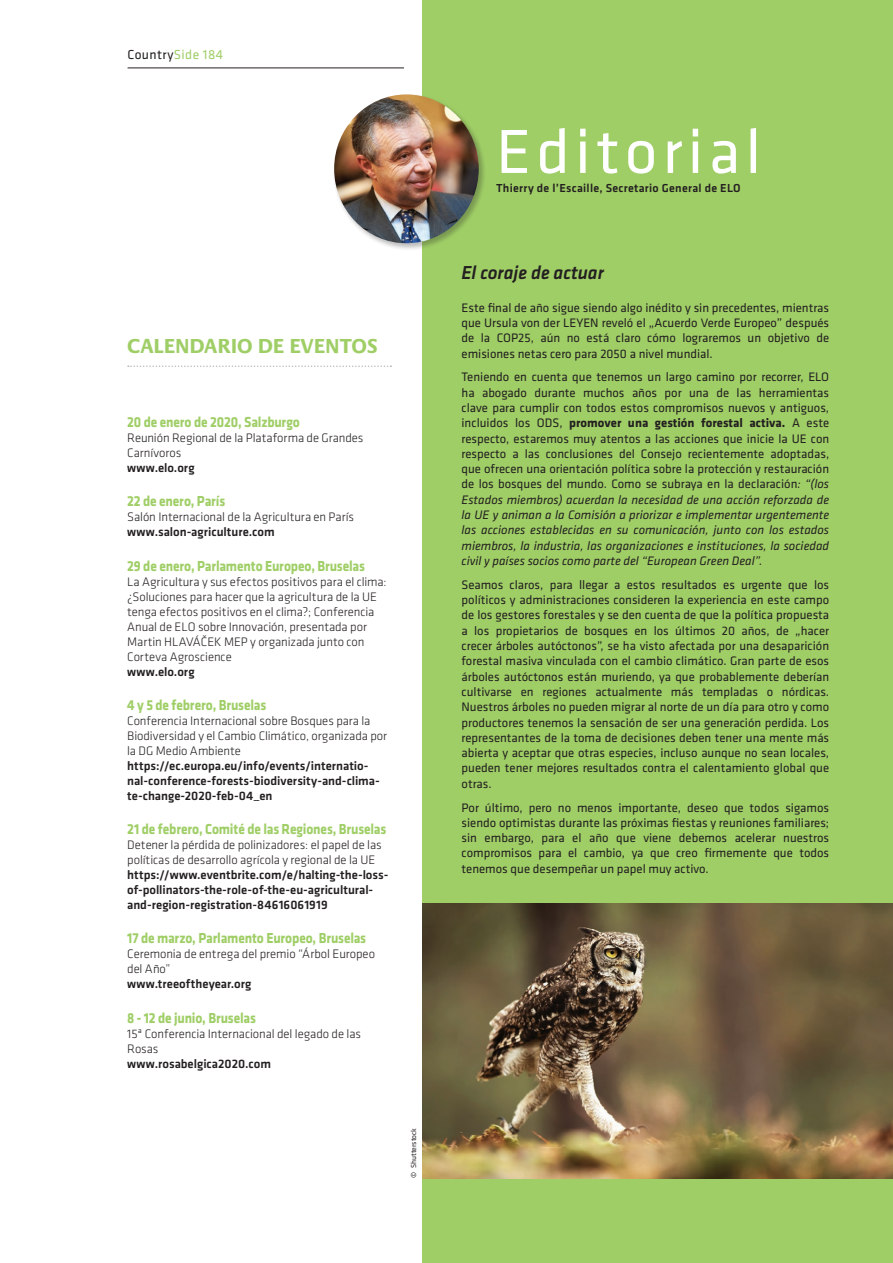
<style>
.page{position:relative;width:893px;height:1263px;background:#fff}
.page>*{position:absolute;margin:0;border:0;box-sizing:border-box;transform-origin:0 0}
.t1{font:64.5px "Klavika";letter-spacing:.08em;color:#fff}
.t2{font:700 21px "Praxis";letter-spacing:-.005em;color:#9fce66}
.t3{font:italic 500 19.5px "Klavika";color:#231f20}
.body{font:700 15px "Klavika";letter-spacing:-.015em;color:#9fce66;scale:.9 1}
.t4{font:13.5px "Klavika";letter-spacing:.03em;color:#231f20}
.t5{font:12.75px/15.3px "Klavika";color:#231f20;text-align:justify}
.body-2{font:300 12.75px/15px "Klavika";letter-spacing:-.005em;color:#231f20}
.body-3{font:500 12.75px/15px "Klavika";color:#231f20}
.t6{font:500 12px "Klavika";letter-spacing:.025em;color:#231f20}
.GR_TITEL{font:7.5px "Klavika";color:#231f20}
.s1{color:#9fce66}
.s2{font-weight:700}
.s3{font-style:italic}
</style>
<div class="page">
<hr style="left:128px;top:68px;width:276px;height:1px;background:#231f20">
<div style="left:422px;top:0;width:471px;height:1263px;background:#9fce66"></div>
<div style="left:332px;top:93px;width:154px;height:158px;background:#231f20;opacity:.3"></div>
<img style="left:334px;top:94px;width:145px;height:149px">
<img style="left:422px;top:904px;width:471px;height:274px">
<svg style="left:128px;top:365px;width:263px;height:2px"></svg>
<p class="t4" style="left:128px;top:47px;width:97px">Country<span class="s1">Side 184</span></p>
<p class="t2" style="left:127px;top:334px;width:252px">CALENDARIO DE EVENTOS</p>
<p class="body" style="left:127px;top:414px;width:193px">20 de enero de 2020, Salzburgo</p>
<p class="body-2" style="left:127px;top:431px;width:238px">Reunión Regional de la Plataforma de Grandes<br>Carnívoros</p>
<p class="body-3" style="left:127px;top:461px;width:69px">www.elo.org</p>
<p class="body" style="left:127px;top:493px;width:110px">22 de enero, París</p>
<p class="body-2" style="left:127px;top:510px;width:228px">Salón Internacional de la Agricultura en París</p>
<p class="body-3" style="left:127px;top:525px;width:149px">www.salon-agriculture.com</p>
<p class="body" style="left:127px;top:557px;width:266px">29 de enero, Parlamento Europeo, Bruselas</p>
<p class="body-2" style="left:127px;top:574px;width:261px">La Agricultura y sus efectos positivos para el clima: ¿Soluciones para hacer que la agricultura de la UE tenga efectos positivos en el clima?; Conferencia Anual de ELO sobre Innovación, presentada por Martin HLAVÁČEK MEP y organizada junto con Corteva Agroscience</p>
<p class="body-3" style="left:127px;top:664px;width:69px">www.elo.org</p>
<p class="body" style="left:127px;top:697px;width:156px">4 y 5 de febrero, Bruselas</p>
<p class="body-2" style="left:127px;top:713px;width:261px">Conferencia Internacional sobre Bosques para la<br>Biodiversidad y el Cambio Climático, organizada por la DG Medio Ambiente</p>
<p class="body-3" style="left:127px;top:758px;width:254px">https://ec.europa.eu/info/events/internatio&shy;nal-conference-forests-biodiversity-and-clima&shy;te-change-2020-feb-04_en</p>
<p class="body" style="left:127px;top:821px;width:289px">21 de febrero, Comité de las Regiones, Bruselas</p>
<p class="body-2" style="left:127px;top:838px;width:256px">Detener la pérdida de polinizadores: el papel de las políticas de desarrollo agrícola y regional de la UE</p>
<p class="body-3" style="left:127px;top:868px;width:263px">https://www.eventbrite.com/e/halting-the-loss&shy;of-pollinators-the-role-of-the-eu-agricultural&shy;and-region-registration-84616061919</p>
<p class="body" style="left:127px;top:930px;width:267px">17 de marzo, Parlamento Europeo, Bruselas</p>
<p class="body-2" style="left:127px;top:947px;width:249px">Ceremonia de entrega del premio “Árbol Europeo del Año”</p>
<p class="body-3" style="left:127px;top:977px;width:126px">www.treeoftheyear.org</p>
<p class="body" style="left:127px;top:1009px;width:144px">8 - 12 de junio, Bruselas</p>
<p class="body-2" style="left:127px;top:1026px;width:235px">15ª Conferencia Internacional del legado de las<br>Rosas</p>
<p class="body-3" style="left:127px;top:1056px;width:145px">www.rosabelgica2020.com</p>
<p class="GR_TITEL" style="left:410px;top:1178px;width:52px;rotate:-90deg">© Shutterstock</p>
<p class="t1" style="left:496px;top:116px;width:267px">Editorial</p>
<p class="t6" style="left:496px;top:182px;width:246px">Thierry de l’Escaille, Secretario General de ELO</p>
<p class="t3" style="left:462px;top:262px;width:144px">El coraje de actuar</p>
<p class="t5" style="left:462px;top:300px;width:369px">Este final de año sigue siendo algo inédito y sin precedentes, mientras que Ursula von der LEYEN reveló el „Acuerdo Verde Europeo” después de la COP25, aún no está claro cómo lograremos un objetivo de emisiones netas cero para 2050 a nivel mundial.</p>
<p class="t5" style="left:462px;top:370px;width:369px">Teniendo en cuenta que tenemos un largo camino por recorrer, ELO ha abogado durante muchos años por una de las herramientas clave para cumplir con todos estos compromisos nuevos y antiguos, incluidos los ODS, <span class="s2">promover una gestión forestal activa.</span> A este respecto, estaremos muy atentos a las acciones que inicie la UE con respecto a las conclusiones del Consejo recientemente adoptadas, que ofrecen una orientación política sobre la protección y restauración de los bosques del mundo. Como se subraya en la declaración<span class="s3">: “(los Estados miembros) acuerdan la necesidad de una acción reforzada de la UE y animan a la Comisión a priorizar e implementar urgentemente las acciones establecidas en su comunicación, junto con los estados miembros, la industria, las organizaciones e instituciones, la sociedad civil y países socios como parte del “European Green Deal”.</span></p>
<p class="t5" style="left:462px;top:577px;width:369px">Seamos claros, para llegar a estos resultados es urgente que los políticos y administraciones consideren la experiencia en este campo de los gestores forestales y se den cuenta de que la política propuesta a los propietarios de bosques en los últimos 20 años, de „hacer crecer árboles autóctonos”, se ha visto afectada por una desaparición forestal masiva vinculada con el cambio climático. Gran parte de esos árboles autóctonos están muriendo, ya que probablemente deberían cultivarse en regiones actualmente más templadas o nórdicas.<br>Nuestros árboles no pueden migrar al norte de un día para otro y como productores tenemos la sensación de ser una generación perdida. Los representantes de la toma de decisiones deben tener una mente más abierta y aceptar que otras especies, incluso aunque no sean locales, pueden tener mejores resultados contra el calentamiento global que otras.</p>
<p class="t5" style="left:462px;top:800px;width:369px">Por último, pero no menos importante, deseo que todos sigamos siendo optimistas durante las próximas fiestas y reuniones familiares; sin embargo, para el año que viene debemos acelerar nuestros compromisos para el cambio, ya que creo firmemente que todos tenemos que desempeñar un papel muy activo.</p>
</div>
